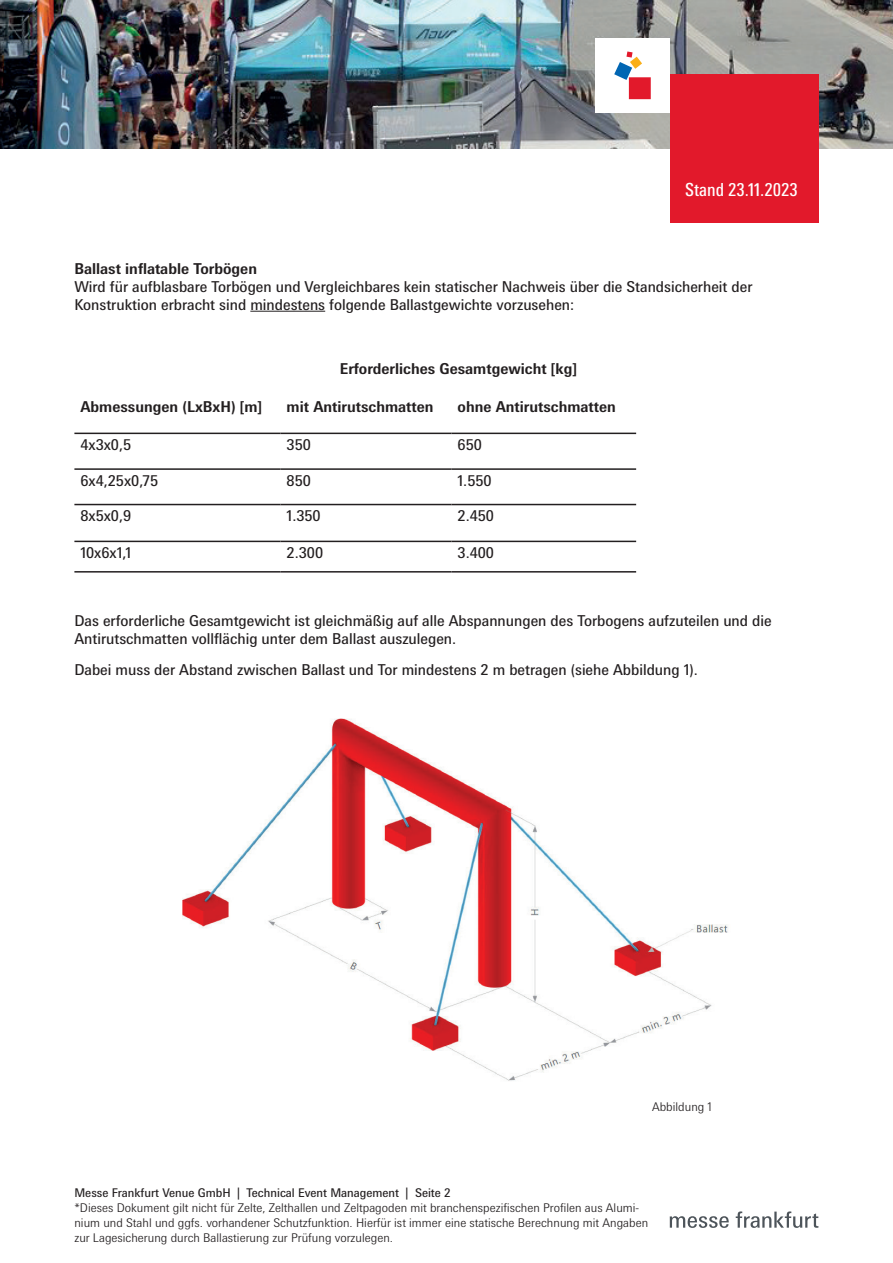
<style>
.page{position:relative;width:893px;height:1263px;background:#fff}
.page>*{position:absolute;margin:0;border:0;box-sizing:border-box;transform-origin:0 0}
.t1{font:condensed 18px "Messe Univers";color:#fff}
.t2{font:15px/18px "Messe Univers";color:#231f20}
.t3{font:700 15px "Messe Univers";color:#231f20}
.t4{font:300 12px/15px "Messe Univers";color:#231f20}
.t5{font:12px "Messe Univers";color:#231f20}
</style>
<div class="page">
<svg style="left:670px;top:1216px;width:59px;height:12px"></svg>
<svg style="left:736px;top:1211px;width:82px;height:17px"></svg>
<img style="left:0;top:0;width:893px;height:149px">
<div style="left:670px;top:74px;width:149px;height:149px;background:#e2192b"></div>
<div style="left:595px;top:38px;width:75px;height:75px;background:#fff"></div>
<svg style="left:614px;top:51px;width:37px;height:48px"></svg>
<hr style="left:250px;top:311px;width:75px;height:1px;background:#231f20">
<hr style="left:74px;top:468px;width:207px;height:2px;background:#231f20">
<hr style="left:281px;top:468px;width:171px;height:2px;background:#231f20">
<hr style="left:452px;top:468px;width:184px;height:2px;background:#231f20">
<hr style="left:74px;top:504px;width:207px;height:1px;background:#231f20">
<hr style="left:281px;top:504px;width:171px;height:1px;background:#231f20">
<hr style="left:452px;top:504px;width:184px;height:1px;background:#231f20">
<hr style="left:74px;top:541px;width:207px;height:1px;background:#231f20">
<hr style="left:281px;top:541px;width:171px;height:1px;background:#231f20">
<hr style="left:452px;top:541px;width:184px;height:1px;background:#231f20">
<hr style="left:74px;top:571px;width:207px;height:2px;background:#231f20">
<hr style="left:281px;top:571px;width:171px;height:2px;background:#231f20">
<hr style="left:452px;top:571px;width:184px;height:2px;background:#231f20">
<hr style="left:74px;top:433px;width:207px;height:1px;background:#231f20">
<hr style="left:281px;top:433px;width:171px;height:1px;background:#231f20">
<hr style="left:452px;top:433px;width:184px;height:1px;background:#231f20">
<img style="left:183px;top:718px;width:545px;height:363px">
<p class="t1" style="left:685px;top:179px;width:114px">Stand 23.11.2023</p>
<p class="t3" style="left:74px;top:259px;width:184px">Ballast inflatable Torbögen</p>
<p class="t2" style="left:74px;top:277px;width:680px">Wird für aufblasbare Torbögen und Vergleichbares kein statischer Nachweis über die Standsicherheit der<br>Konstruktion erbracht sind mindestens folgende Ballastgewichte vorzusehen:</p>
<p class="t3" style="left:340px;top:359px;width:239px">Erforderliches Gesamtgewicht [kg]</p>
<p class="t3" style="left:80px;top:397px;width:183px">Abmessungen (LxBxH) [m]</p>
<p class="t3" style="left:287px;top:397px;width:148px">mit Antirutschmatten</p>
<p class="t3" style="left:458px;top:397px;width:160px">ohne Antirutschmatten</p>
<p class="t2" style="left:80px;top:436px;width:52px">4x3x0,5</p>
<p class="t2" style="left:287px;top:436px;width:26px">350</p>
<p class="t2" style="left:458px;top:436px;width:26px">650</p>
<p class="t2" style="left:80px;top:471px;width:79px">6x4,25x0,75</p>
<p class="t2" style="left:287px;top:471px;width:26px">850</p>
<p class="t2" style="left:458px;top:471px;width:36px">1.550</p>
<p class="t2" style="left:80px;top:507px;width:52px">8x5x0,9</p>
<p class="t2" style="left:287px;top:507px;width:36px">1.350</p>
<p class="t2" style="left:458px;top:507px;width:38px">2.450</p>
<p class="t2" style="left:80px;top:544px;width:52px">10x6x1,1</p>
<p class="t2" style="left:287px;top:544px;width:38px">2.300</p>
<p class="t2" style="left:458px;top:544px;width:38px">3.400</p>
<p class="t2" style="left:74px;top:611px;width:699px">Das erforderliche Gesamtgewicht ist gleichmäßig auf alle Abspannungen des Torbogens aufzuteilen und die<br>Antirutschmatten vollflächig unter dem Ballast auszulegen.</p>
<p class="t2" style="left:74px;top:661px;width:625px">Dabei muss der Abstand zwischen Ballast und Tor mindestens 2 m betragen (siehe Abbildung 1).</p>
<p class="t4" style="left:652px;top:1099px;width:61px">Abbildung 1</p>
<p class="t5" style="left:74px;top:1185px;width:378px">Messe Frankfurt Venue GmbH | Technical Event Management | Seite 2</p>
<p class="t4" style="left:74px;top:1200px;width:575px">*Dieses Dokument gilt nicht für Zelte, Zelthallen und Zeltpagoden mit branchenspezifischen Profilen aus Alumi&shy;nium und Stahl und ggfs. vorhandener Schutzfunktion. Hierfür ist immer eine statische Berechnung mit Angaben zur Lagesicherung durch Ballastierung zur Prüfung vorzulegen.</p>
</div>
